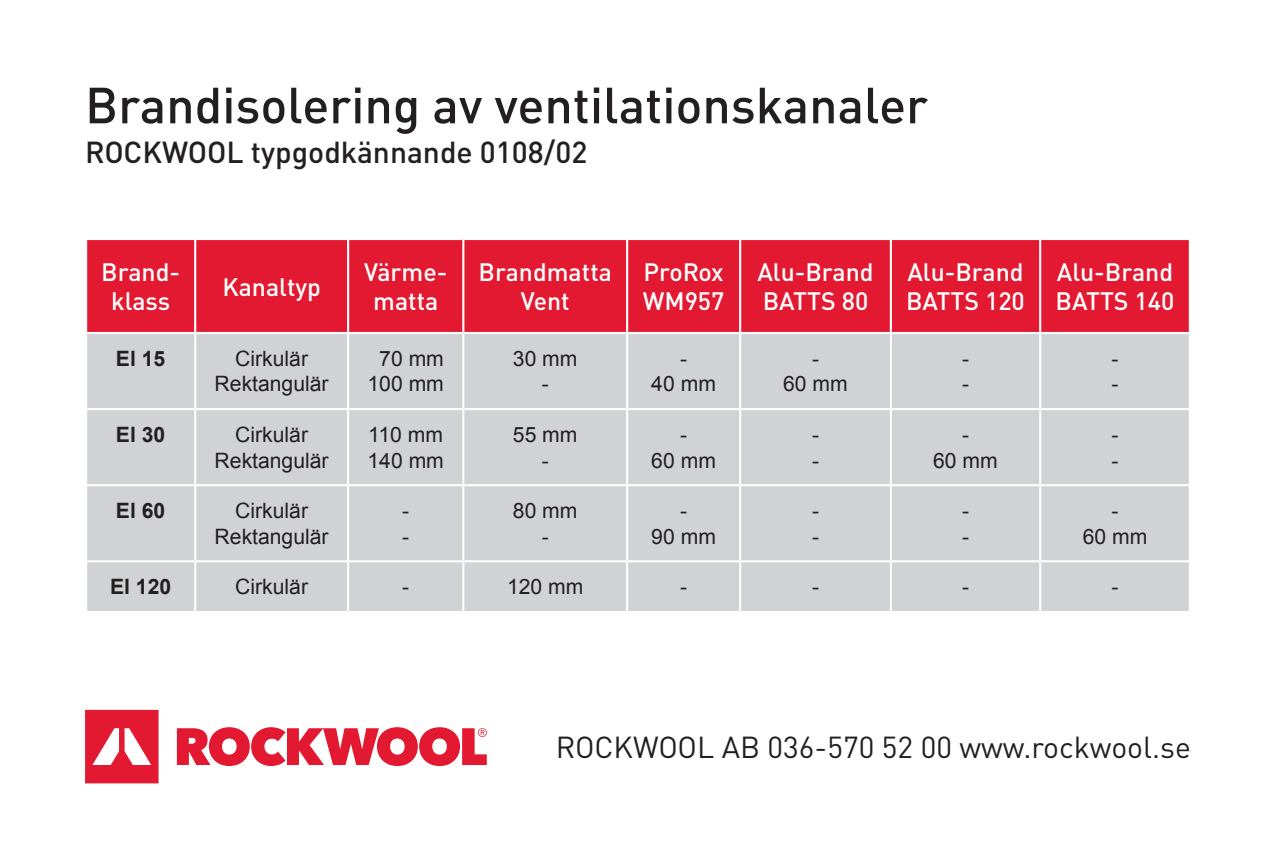
<style>
.page{position:relative;width:1276px;height:851px;background:#fff}
.page>*{position:absolute;margin:0;border:0;box-sizing:border-box;transform-origin:0 0}
.t1{font:500 50px "DIN Pro";color:#231f20}
.t2{font:30px "DIN Pro";color:#231f20}
.t3{font:500 30px "DIN Pro";color:#231f20}
.t4{font:500 24.9px/29.9px "DIN Pro";color:#fff}
.t5{font:21.1px/25.4px "Arial";color:#231f20;text-align:center}
.t6{font:700 21.1px "Arial";color:#231f20}
</style>
<div class="page">
<svg style="left:85px;top:709px;width:73px;height:74px"></svg>
<svg style="left:177px;top:727px;width:310px;height:39px"></svg>
<div style="left:87px;top:240px;width:803px;height:92px;background:#e21931"></div>
<div style="left:891px;top:239px;width:149px;height:94px;background:#e21931"></div>
<div style="left:1040px;top:239px;width:149px;height:94px;background:#e21931"></div>
<div style="left:87px;top:334px;width:1101px;height:277px;background:#d1d2d4"></div>
<div style="left:891px;top:333px;width:149px;height:76px;background:#d1d2d4"></div>
<div style="left:1041px;top:334px;width:147px;height:150px;background:#d1d2d4"></div>
<div style="left:196px;top:410px;width:151px;height:201px;background:#d1d2d4"></div>
<div style="left:741px;top:410px;width:149px;height:201px;background:#d1d2d4"></div>
<div style="left:87px;top:486px;width:1101px;height:74px;background:#d1d2d4"></div>
<div style="left:195px;top:485px;width:153px;height:76px;background:#d1d2d4"></div>
<div style="left:740px;top:485px;width:151px;height:76px;background:#d1d2d4"></div>
<div style="left:891px;top:485px;width:149px;height:76px;background:#d1d2d4"></div>
<div style="left:891px;top:561px;width:149px;height:51px;background:#d1d2d4"></div>
<hr style="left:194px;top:334px;width:2px;height:74px;background:#fff">
<hr style="left:347px;top:334px;width:2px;height:74px;background:#fff">
<hr style="left:462px;top:334px;width:2px;height:74px;background:#fff">
<hr style="left:626px;top:334px;width:2px;height:74px;background:#fff">
<hr style="left:739px;top:334px;width:2px;height:74px;background:#fff">
<hr style="left:890px;top:334px;width:2px;height:74px;background:#fff">
<hr style="left:1039px;top:334px;width:2px;height:74px;background:#fff">
<hr style="left:85px;top:408px;width:110px;height:2px;background:#fff">
<hr style="left:195px;top:408px;width:153px;height:2px;background:#fff">
<hr style="left:194px;top:410px;width:2px;height:74px;background:#fff">
<hr style="left:348px;top:408px;width:115px;height:2px;background:#fff">
<hr style="left:347px;top:410px;width:2px;height:74px;background:#fff">
<hr style="left:463px;top:408px;width:164px;height:2px;background:#fff">
<hr style="left:462px;top:410px;width:2px;height:74px;background:#fff">
<hr style="left:627px;top:408px;width:113px;height:2px;background:#fff">
<hr style="left:626px;top:410px;width:2px;height:74px;background:#fff">
<hr style="left:740px;top:408px;width:151px;height:2px;background:#fff">
<hr style="left:739px;top:410px;width:2px;height:74px;background:#fff">
<hr style="left:891px;top:408px;width:149px;height:2px;background:#fff">
<hr style="left:890px;top:410px;width:2px;height:74px;background:#fff">
<hr style="left:1040px;top:408px;width:151px;height:2px;background:#fff">
<hr style="left:1039px;top:410px;width:2px;height:74px;background:#fff">
<hr style="left:85px;top:484px;width:110px;height:2px;background:#fff">
<hr style="left:195px;top:484px;width:153px;height:2px;background:#fff">
<hr style="left:194px;top:486px;width:2px;height:74px;background:#fff">
<hr style="left:348px;top:484px;width:115px;height:2px;background:#fff">
<hr style="left:347px;top:486px;width:2px;height:74px;background:#fff">
<hr style="left:463px;top:484px;width:164px;height:2px;background:#fff">
<hr style="left:462px;top:486px;width:2px;height:74px;background:#fff">
<hr style="left:627px;top:484px;width:113px;height:2px;background:#fff">
<hr style="left:626px;top:486px;width:2px;height:74px;background:#fff">
<hr style="left:740px;top:484px;width:151px;height:2px;background:#fff">
<hr style="left:739px;top:486px;width:2px;height:74px;background:#fff">
<hr style="left:891px;top:484px;width:149px;height:2px;background:#fff">
<hr style="left:890px;top:486px;width:2px;height:74px;background:#fff">
<hr style="left:1040px;top:484px;width:151px;height:2px;background:#fff">
<hr style="left:1039px;top:486px;width:2px;height:74px;background:#fff">
<hr style="left:85px;top:560px;width:110px;height:2px;background:#fff">
<hr style="left:195px;top:560px;width:153px;height:2px;background:#fff">
<hr style="left:194px;top:562px;width:2px;height:49px;background:#fff">
<hr style="left:348px;top:560px;width:115px;height:2px;background:#fff">
<hr style="left:347px;top:562px;width:2px;height:49px;background:#fff">
<hr style="left:463px;top:560px;width:164px;height:2px;background:#fff">
<hr style="left:462px;top:562px;width:2px;height:49px;background:#fff">
<hr style="left:627px;top:560px;width:113px;height:2px;background:#fff">
<hr style="left:626px;top:562px;width:2px;height:49px;background:#fff">
<hr style="left:740px;top:560px;width:151px;height:2px;background:#fff">
<hr style="left:739px;top:562px;width:2px;height:49px;background:#fff">
<hr style="left:891px;top:560px;width:149px;height:2px;background:#fff">
<hr style="left:890px;top:562px;width:2px;height:49px;background:#fff">
<hr style="left:1040px;top:560px;width:151px;height:2px;background:#fff">
<hr style="left:1039px;top:562px;width:2px;height:49px;background:#fff">
<hr style="left:891px;top:611px;width:149px;height:2px;background:#fff">
<hr style="left:194px;top:240px;width:2px;height:92px;background:#fff">
<hr style="left:347px;top:240px;width:2px;height:92px;background:#fff">
<hr style="left:462px;top:240px;width:2px;height:92px;background:#fff">
<hr style="left:626px;top:240px;width:2px;height:92px;background:#fff">
<hr style="left:739px;top:240px;width:2px;height:92px;background:#fff">
<hr style="left:891px;top:238px;width:149px;height:2px;background:#fff">
<hr style="left:890px;top:240px;width:2px;height:92px;background:#fff">
<hr style="left:1040px;top:238px;width:151px;height:2px;background:#fff">
<hr style="left:1039px;top:240px;width:2px;height:92px;background:#fff">
<hr style="left:1188px;top:240px;width:3px;height:92px;background:#fff">
<hr style="left:891px;top:332px;width:149px;height:2px;background:#fff">
<hr style="left:1040px;top:332px;width:151px;height:2px;background:#fff">
<p class="t1" style="left:85px;top:65px;width:844px">Brandisolering av ventilationskanaler</p>
<p class="t3" style="left:85px;top:128px;width:504px">ROCKWOOL typgodkännande 0108/02</p>
<p class="t4" style="left:101px;top:254px;width:80px;text-align:center">Brand&shy;klass</p>
<p class="t4" style="left:222px;top:269px;width:100px">Kanaltyp</p>
<p class="t4" style="left:364px;top:254px;width:85px">Värme-</p>
<p class="t4" style="left:373px;top:284px;width:67px">matta</p>
<p class="t6" style="left:116px;top:344px;width:51px">El 15</p>
<p class="t5" style="left:215px;top:346px;width:116px">Cirkulär<br>Rektangulär</p>
<p class="t5" style="left:379px;top:346px;width:66px">70 mm</p>
<p class="t5" style="left:367px;top:371px;width:78px">100 mm</p>
<p class="t6" style="left:116px;top:420px;width:51px">El 30</p>
<p class="t5" style="left:215px;top:422px;width:116px">Cirkulär<br>Rektangulär</p>
<p class="t5" style="left:368px;top:422px;width:76px">110 mm</p>
<p class="t5" style="left:367px;top:447px;width:78px">140 mm</p>
<p class="t6" style="left:116px;top:496px;width:51px">El 60</p>
<p class="t5" style="left:215px;top:498px;width:116px">Cirkulär<br>Rektangulär</p>
<p class="t5" style="left:402px;top:498px;width:9px">-</p>
<p class="t5" style="left:402px;top:523px;width:9px">-</p>
<p class="t4" style="left:478px;top:254px;width:135px">Brandmatta</p>
<p class="t4" style="left:521px;top:284px;width:51px">Vent</p>
<p class="t5" style="left:513px;top:346px;width:66px">30 mm</p>
<p class="t5" style="left:542px;top:371px;width:9px">-</p>
<p class="t5" style="left:513px;top:422px;width:66px">55 mm</p>
<p class="t5" style="left:542px;top:447px;width:9px">-</p>
<p class="t5" style="left:513px;top:498px;width:66px">80 mm</p>
<p class="t5" style="left:542px;top:523px;width:9px">-</p>
<p class="t4" style="left:643px;top:254px;width:83px">ProRox<br>WM957</p>
<p class="t4" style="left:757px;top:254px;width:118px">Alu-Brand<br>BATTS 80</p>
<p class="t4" style="left:906px;top:254px;width:120px">Alu-Brand<br>BATTS 120</p>
<p class="t4" style="left:1055px;top:254px;width:120px">Alu-Brand<br>BATTS 140</p>
<p class="t5" style="left:680px;top:346px;width:9px">-</p>
<p class="t5" style="left:651px;top:371px;width:66px">40 mm</p>
<p class="t5" style="left:812px;top:346px;width:9px">-</p>
<p class="t5" style="left:783px;top:371px;width:66px">60 mm</p>
<p class="t5" style="left:962px;top:346px;width:9px">-</p>
<p class="t5" style="left:962px;top:371px;width:9px">-</p>
<p class="t5" style="left:1111px;top:346px;width:9px">-</p>
<p class="t5" style="left:1111px;top:371px;width:9px">-</p>
<p class="t5" style="left:680px;top:422px;width:9px">-</p>
<p class="t5" style="left:651px;top:447px;width:66px">60 mm</p>
<p class="t5" style="left:812px;top:422px;width:9px">-</p>
<p class="t5" style="left:812px;top:447px;width:9px">-</p>
<p class="t5" style="left:962px;top:422px;width:9px">-</p>
<p class="t5" style="left:933px;top:447px;width:66px">60 mm</p>
<p class="t5" style="left:1111px;top:422px;width:9px">-</p>
<p class="t5" style="left:1111px;top:447px;width:9px">-</p>
<p class="t5" style="left:680px;top:498px;width:9px">-</p>
<p class="t5" style="left:651px;top:523px;width:66px">90 mm</p>
<p class="t5" style="left:812px;top:498px;width:9px">-</p>
<p class="t5" style="left:812px;top:523px;width:9px">-</p>
<p class="t5" style="left:962px;top:498px;width:9px">-</p>
<p class="t5" style="left:962px;top:523px;width:9px">-</p>
<p class="t5" style="left:1111px;top:498px;width:9px">-</p>
<p class="t5" style="left:1082px;top:523px;width:66px">60 mm</p>
<p class="t6" style="left:110px;top:572px;width:63px">El 120</p>
<p class="t5" style="left:235px;top:574px;width:74px">Cirkulär</p>
<p class="t5" style="left:402px;top:574px;width:9px">-</p>
<p class="t5" style="left:507px;top:574px;width:78px">120 mm</p>
<p class="t5" style="left:680px;top:574px;width:9px">-</p>
<p class="t5" style="left:812px;top:574px;width:9px">-</p>
<p class="t5" style="left:962px;top:574px;width:9px">-</p>
<p class="t5" style="left:1111px;top:574px;width:9px">-</p>
<p class="t2" style="left:556px;top:723px;width:637px">ROCKWOOL AB 036-570 52 00 www.rockwool.se</p>
</div>
